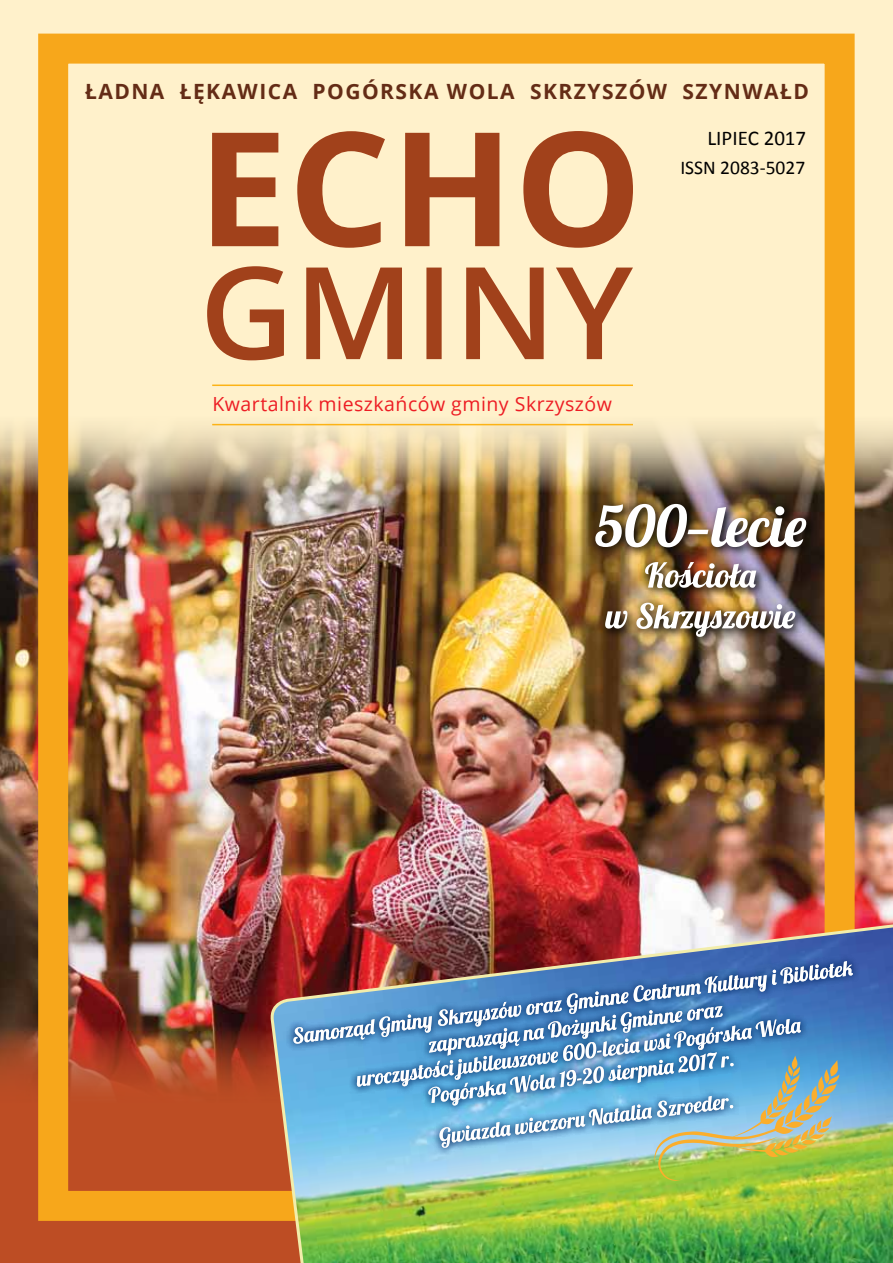
<style>
.page{position:relative;width:893px;height:1263px;background:#fff1cb}
.page>*{position:absolute;margin:0;border:0;box-sizing:border-box;transform-origin:0 0}
.t1{font:700 21px "Open Sans";letter-spacing:.07em;color:#642c16}
.t2{font:21px "Calibri";color:#000}
.t3{font:19.5px "Open Sans";letter-spacing:.025em;color:#ed1d24}
.t4{font:19.5px "Calibri";color:#000}
</style>
<div class="page">
<div style="left:0;top:779px;width:893px;height:484px;background:#bd4d24"></div>
<img style="left:0;top:423px;width:893px;height:667px">
<svg style="left:207px;top:266px;width:426px;height:94px"></svg>
<svg style="left:212px;top:131px;width:421px;height:117px"></svg>
<hr style="left:212px;top:384px;width:421px;height:2px;background:#fcb316">
<hr style="left:212px;top:424px;width:421px;height:1px;background:#fcb316">
<div style="left:38px;top:34px;width:817px;height:1187px;border:30px solid #f7a71b"></div>
<img style="left:590px;top:499px;width:226px;height:148px">
<img style="left:605px;top:603px;width:190px;height:34px">
<img style="left:645px;top:562px;width:111px;height:26px">
<img style="left:595px;top:504px;width:211px;height:43px">
<img style="left:270px;top:922px;width:623px;height:341px">
<div style="left:285px;top:953px;width:575px;height:202px;background:#00245e;opacity:.75"></div>
<img style="left:293px;top:961px;width:560px;height:83px">
<img style="left:357px;top:1006px;width:483px;height:175px">
<p class="t1" style="left:85px;top:76px;width:725px">ŁADNA ŁĘKAWICA POGÓRSKA WOLA SKRZYSZÓW SZYNWAŁD</p>
<p class="t2" style="left:707px;top:125px;width:100px">LIPIEC 2017</p>
<p class="t4" style="left:680px;top:155px;width:126px">ISSN 2083-5027</p>
<p class="t3" style="left:212px;top:390px;width:401px">Kwartalnik mieszkańców gminy Skrzyszów</p>
</div>
